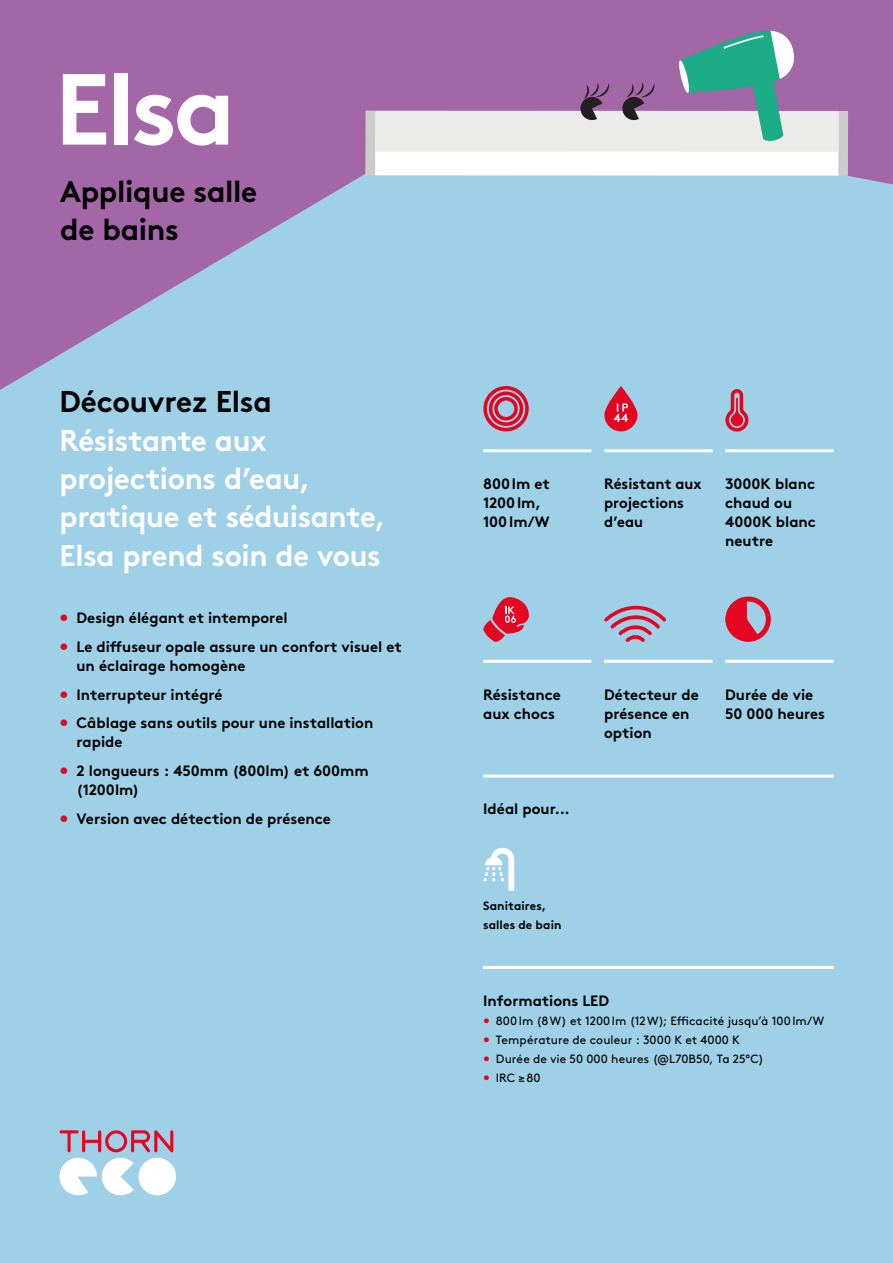
<style>
.page{position:relative;width:893px;height:1263px;background:#9ed0e7}
.page>*{position:absolute;margin:0;border:0;box-sizing:border-box;transform-origin:0 0}
.t1{font:700 100.65px "Brown";color:#fff}
.t2{font:700 30px/38.2px "Brown";letter-spacing:-.01em;color:#fff}
.t3{font:700 30px/38.2px "Brown";letter-spacing:-.01em;color:#000}
.t4{font:700 15px/19.2px "Brown";color:#000}
.t5{font:12px "Brown";letter-spacing:.01em;color:#000}
.t6{font:700 12px/19.2px "Brown";letter-spacing:.005em;color:#000}
.s1{color:#e40521}
</style>
<div class="page">
<svg style="left:0;top:0;width:893px;height:390px"></svg>
<hr style="left:483px;top:966px;width:350px;height:3px;background:#fff">
<hr style="left:483px;top:774px;width:350px;height:3px;background:#fff">
<svg style="left:483px;top:386px;width:46px;height:45px"></svg>
<svg style="left:731px;top:598px;width:28px;height:43px"></svg>
<div style="left:725px;top:596px;width:46px;height:46px;border:5px solid #e40521;border-radius:50%"></div>
<hr style="left:725px;top:449px;width:108px;height:3px;background:#fff">
<hr style="left:725px;top:660px;width:108px;height:3px;background:#fff">
<hr style="left:604px;top:449px;width:109px;height:3px;background:#fff">
<hr style="left:604px;top:660px;width:108px;height:3px;background:#fff">
<hr style="left:483px;top:449px;width:108px;height:3px;background:#fff">
<hr style="left:483px;top:660px;width:108px;height:3px;background:#fff">
<svg style="left:604px;top:386px;width:33px;height:45px"></svg>
<svg style="left:614px;top:403px;width:14px;height:19px"></svg>
<svg style="left:725px;top:389px;width:23px;height:43px"></svg>
<svg style="left:483px;top:597px;width:46px;height:45px"></svg>
<svg style="left:604px;top:605px;width:62px;height:37px"></svg>
<svg style="left:483px;top:848px;width:31px;height:43px"></svg>
<div style="left:838px;top:111px;width:10px;height:65px;background:#ccc"></div>
<div style="left:375px;top:112px;width:463px;height:64px;background:#fff"></div>
<div style="left:375px;top:111px;width:464px;height:41px;background:#ebebea"></div>
<svg style="left:579px;top:82px;width:30px;height:39px"></svg>
<svg style="left:621px;top:82px;width:33px;height:39px"></svg>
<div style="left:365px;top:111px;width:10px;height:64px;background:#ccc"></div>
<svg style="left:678px;top:28px;width:119px;height:113px"></svg>
<div style="left:138px;top:1158px;width:38px;height:37px;background:#fff;border-radius:50%"></div>
<svg style="left:60px;top:1130px;width:113px;height:65px"></svg>
<h1 class="t1" style="left:55px;top:28px;width:182px">Elsa</h1>
<h2 class="t3" style="left:60px;top:169px;width:199px">Applique salle de bains</h2>
<h2 class="t3" style="left:60px;top:380px;width:214px">Découvrez Elsa</h2>
<h2 class="t2" style="left:60px;top:418px;width:328px">Résistante aux projections d’eau, pratique et séduisante,<br>Elsa prend soin de vous</h2>
<p class="t4" style="left:60px;top:606px;width:230px"><span class="s1">•</span> Design élégant et intemporel</p>
<p class="t4" style="left:77px;top:635px;width:327px;text-indent:-17px"><span class="s1">•</span> Le diffuseur opale assure un confort visuel et un éclairage homogène</p>
<p class="t4" style="left:60px;top:683px;width:165px"><span class="s1">•</span> Interrupteur intégré</p>
<p class="t4" style="left:77px;top:712px;width:298px;text-indent:-17px"><span class="s1">•</span> Câblage sans outils pour une installation rapide</p>
<p class="t4" style="left:77px;top:760px;width:294px;text-indent:-17px"><span class="s1">•</span> 2 longueurs : 450mm (800lm) et 600mm (1200lm)</p>
<p class="t4" style="left:60px;top:807px;width:273px"><span class="s1">•</span> Version avec détection de présence</p>
<p class="t4" style="left:483px;top:473px;width:68px">800lm et<br>1200lm,<br>100lm/W</p>
<p class="t4" style="left:604px;top:473px;width:99px">Résistant aux projections d’eau</p>
<p class="t4" style="left:725px;top:473px;width:92px">3000K blanc chaud ou<br>4000K blanc neutre</p>
<p class="t4" style="left:483px;top:683px;width:79px">Résistance aux chocs</p>
<p class="t4" style="left:604px;top:683px;width:96px">Détecteur de présence en option</p>
<p class="t4" style="left:483px;top:798px;width:88px">Idéal pour...</p>
<p class="t4" style="left:725px;top:683px;width:101px">Durée de vie<br>50 000 heures</p>
<p class="t6" style="left:483px;top:895px;width:80px">Sanitaires, salles de bain</p>
<p class="t4" style="left:483px;top:989px;width:127px">Informations LED</p>
<p class="t5" style="left:483px;top:1011px;width:343px"><span class="s1">•</span> 800lm (8W) et 1200lm (12W); Efficacité jusqu’à 100lm/W</p>
<p class="t5" style="left:483px;top:1031px;width:258px"><span class="s1">•</span> Température de couleur : 3000 K et 4000 K</p>
<p class="t5" style="left:483px;top:1050px;width:282px"><span class="s1">•</span> Durée de vie 50 000 heures (@L70B50, Ta 25°C)</p>
<p class="t5" style="left:483px;top:1069px;width:59px"><span class="s1">•</span> IRC ≥80</p>
</div>
